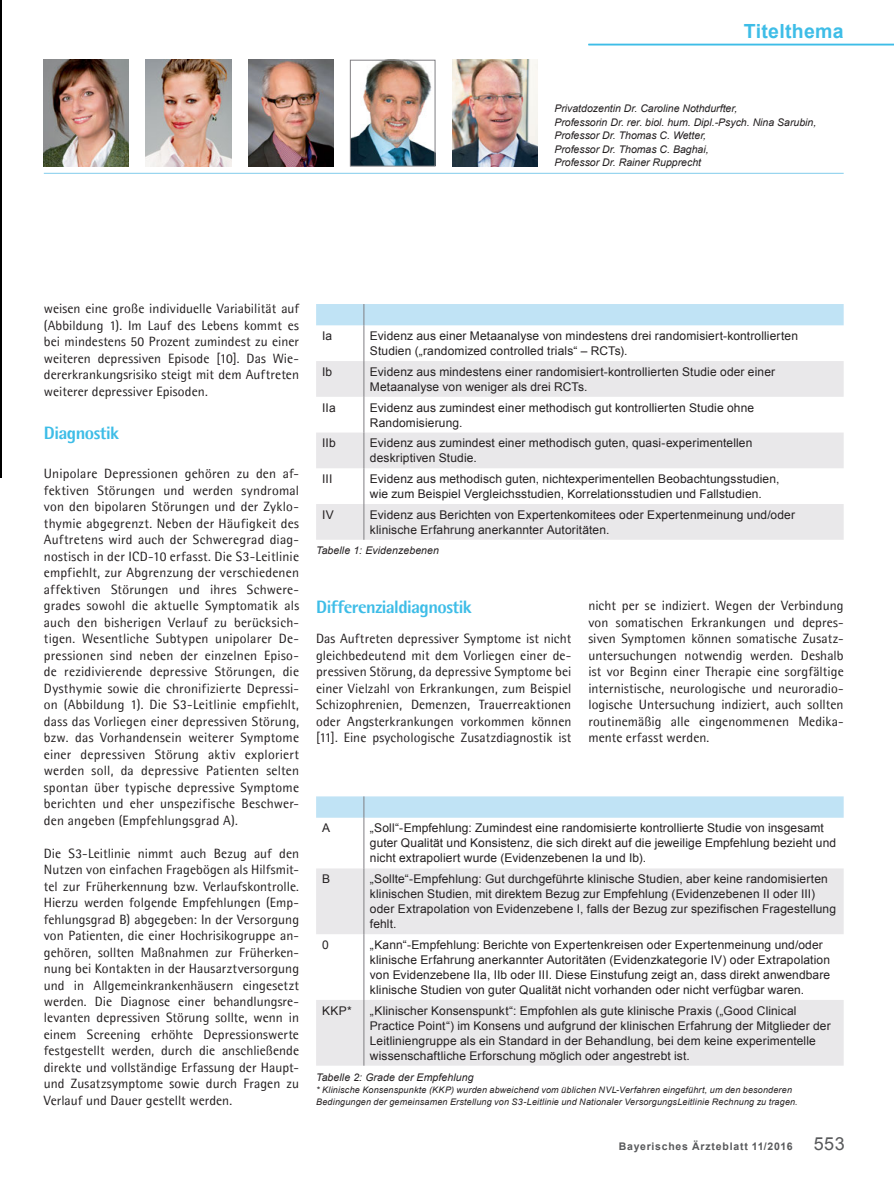
<style>
.page{position:relative;width:894px;height:1190px;background:#fff}
.page>*{position:absolute;margin:0;border:0;box-sizing:border-box;transform-origin:0 0}
.t1{font:700 19.5px "Arial";letter-spacing:.015em;color:#3ebde7}
.t2{font:800 18px "Agfa Rotis Semisans";letter-spacing:-.03em;color:#3ebde7}
.t3{font:13.5px/16.5px "Agfa Rotis Semisans";letter-spacing:.005em;color:#231f20;text-align:justify}
.t4{font:12px/15px "Arial";letter-spacing:.01em;color:#231f20}
.t5{font:italic 10.5px/13.5px "Arial";color:#231f20}
.t6{font:700 10.5px "Arial";letter-spacing:.075em;color:#58595b}
.t7{font:italic 9px/12px "Arial";letter-spacing:.02em;color:#231f20}
.s1{font-weight:400;font-size:18px}
</style>
<div class="page">
<hr style="left:588px;top:44px;width:305px;height:1px;background:#3ebde7">
<img style="left:0;top:0;width:1px;height:478px">
<hr style="left:44px;top:173px;width:799px;height:1px;background:#81ccec">
<img style="left:44px;top:60px;width:85px;height:106px">
<img style="left:146px;top:60px;width:85px;height:106px">
<img style="left:248px;top:60px;width:85px;height:106px">
<img style="left:352px;top:62px;width:81px;height:102px">
<div style="left:350px;top:60px;width:85px;height:106px;border:1px solid #807f83"></div>
<img style="left:452px;top:60px;width:85px;height:106px">
<svg style="left:316px;top:868px;width:527px;height:198px;fill:#e9e8ea"></svg>
<svg style="left:316px;top:796px;width:527px;height:22px;background:#c1e3f5"></svg>
<hr style="left:363px;top:818px;width:1px;height:50px;background:#807f83">
<hr style="left:363px;top:868px;width:1px;height:66px;background:#807f83">
<hr style="left:363px;top:934px;width:1px;height:66px;background:#807f83">
<hr style="left:363px;top:1000px;width:1px;height:66px;background:#807f83">
<svg style="left:316px;top:361px;width:527px;height:179px;fill:#e9e8ea"></svg>
<div style="left:316px;top:304px;width:527px;height:21px;background:#c0e3f5"></div>
<hr style="left:363px;top:325px;width:1px;height:36px;background:#807f83">
<hr style="left:363px;top:361px;width:1px;height:36px;background:#807f83">
<hr style="left:363px;top:397px;width:1px;height:36px;background:#807f83">
<hr style="left:363px;top:433px;width:1px;height:35px;background:#807f83">
<hr style="left:363px;top:468px;width:1px;height:36px;background:#807f83">
<hr style="left:363px;top:504px;width:1px;height:36px;background:#807f83">
<h1 class="t1" style="left:743px;top:20px;width:101px">Titelthema</h1>
<p class="t5" style="left:554px;top:102px;width:263px">Privatdozentin Dr. Caroline Nothdurfter,<br>Professorin Dr. rer. biol. hum. Dipl.-Psych. Nina Sarubin, Professor Dr. Thomas C. Wetter,<br>Professor Dr. Thomas C. Baghai,<br>Professor Dr. Rainer Rupprecht</p>
<p class="t3" style="left:44px;top:300px;width:257px">weisen eine große individuelle Variabilität auf (Abbildung 1). Im Lauf des Lebens kommt es bei mindestens 50 Prozent zumindest zu einer weiteren depressiven Episode [10]. Das Wie&shy;dererkrankungsrisiko steigt mit dem Auftreten weiterer depressiver Episoden.</p>
<h2 class="t2" style="left:44px;top:422px;width:77px">Diagnostik</h2>
<p class="t3" style="left:44px;top:465px;width:257px">Unipolare Depressionen gehören zu den af&shy;fektiven Störungen und werden syndromal von den bipolaren Störungen und der Zyklo&shy;thymie abgegrenzt. Neben der Häufigkeit des Auftretens wird auch der Schweregrad diag&shy;nostisch in der ICD-10 erfasst. Die S3-Leitlinie empfiehlt, zur Abgrenzung der verschiedenen affektiven Störungen und ihres Schwere&shy;grades sowohl die aktuelle Symptomatik als auch den bisherigen Verlauf zu berücksich&shy;tigen. Wesentliche Subtypen unipolarer De&shy;pressionen sind neben der einzelnen Episo&shy;de rezidivierende depressive Störungen, die Dysthymie sowie die chronifizierte Depressi&shy;on (Abbildung 1). Die S3-Leitlinie empfiehlt, dass das Vorliegen einer depressiven Störung, bzw. das Vorhandensein weiterer Symptome einer depressiven Störung aktiv exploriert werden soll, da depressive Patienten selten spontan über typische depressive Symptome berichten und eher unspezifische Beschwer&shy;den angeben (Empfehlungsgrad A).</p>
<p class="t3" style="left:44px;top:845px;width:257px">Die S3-Leitlinie nimmt auch Bezug auf den Nutzen von einfachen Fragebögen als Hilfsmit&shy;tel zur Früherkennung bzw. Verlaufskontrolle.<br>Hierzu werden folgende Empfehlungen (Emp&shy;fehlungsgrad B) abgegeben: In der Versorgung von Patienten, die einer Hochrisikogruppe an&shy;gehören, sollten Maßnahmen zur Früherken&shy;nung bei Kontakten in der Hausarztversorgung und in Allgemeinkrankenhäusern eingesetzt werden. Die Diagnose einer behandlungsre&shy;levanten depressiven Störung sollte, wenn in einem Screening erhöhte Depressionswerte festgestellt werden, durch die anschließende direkte und vollständige Erfassung der Haupt&shy;und Zusatzsymptome sowie durch Fragen zu Verlauf und Dauer gestellt werden.</p>
<p class="t4" style="left:322px;top:328px;width:12px">Ia</p>
<p class="t4" style="left:370px;top:328px;width:429px">Evidenz aus einer Metaanalyse von mindestens drei randomisiert-kontrollierten<br>Studien („randomized controlled trials“ – RCTs).</p>
<p class="t4" style="left:322px;top:364px;width:12px">Ib</p>
<p class="t4" style="left:370px;top:364px;width:407px">Evidenz aus mindestens einer randomisiert-kontrollierten Studie oder einer<br>Metaanalyse von weniger als drei RCTs.</p>
<p class="t4" style="left:322px;top:400px;width:15px">IIa</p>
<p class="t4" style="left:370px;top:400px;width:386px">Evidenz aus zumindest einer methodisch gut kontrollierten Studie ohne<br>Randomisierung.</p>
<p class="t4" style="left:322px;top:436px;width:15px">IIb</p>
<p class="t4" style="left:370px;top:436px;width:384px">Evidenz aus zumindest einer methodisch guten, quasi-experimentellen deskriptiven Studie.</p>
<p class="t4" style="left:322px;top:471px;width:12px">III</p>
<p class="t4" style="left:370px;top:471px;width:411px">Evidenz aus methodisch guten, nichtexperimentellen Beobachtungsstudien, wie zum Beispiel Vergleichsstudien, Korrelationsstudien und Fallstudien.</p>
<p class="t4" style="left:322px;top:507px;width:13px">IV</p>
<p class="t4" style="left:370px;top:507px;width:426px">Evidenz aus Berichten von Expertenkomitees oder Expertenmeinung und/oder klinische Erfahrung anerkannter Autoritäten.</p>
<p class="t5" style="left:316px;top:544px;width:124px">Tabelle 1: Evidenzebenen</p>
<h2 class="t2" style="left:316px;top:596px;width:157px">Differenzialdiagnostik</h2>
<p class="t3" style="left:316px;top:630px;width:257px">Das Auftreten depressiver Symptome ist nicht gleichbedeutend mit dem Vorliegen einer de&shy;pressiven Störung, da depressive Symptome bei einer Vielzahl von Erkrankungen, zum Beispiel Schizophrenien, Demenzen, Trauerreaktionen oder Angsterkrankungen vorkommen können [11]. Eine psychologische Zusatzdiagnostik ist</p>
<p class="t3" style="left:588px;top:597px;width:257px">nicht per se indiziert. Wegen der Verbindung von somatischen Erkrankungen und depres&shy;siven Symptomen können somatische Zusatz&shy;untersuchungen notwendig werden. Deshalb ist vor Beginn einer Therapie eine sorgfältige internistische, neurologische und neuroradio&shy;logische Untersuchung indiziert, auch sollten routinemäßig alle eingenommenen Medika&shy;mente erfasst werden.</p>
<p class="t4" style="left:322px;top:821px;width:10px">A</p>
<p class="t4" style="left:370px;top:821px;width:468px">„Soll“-Empfehlung: Zumindest eine randomisierte kontrollierte Studie von insgesamt guter Qualität und Konsistenz, die sich direkt auf die jeweilige Empfehlung bezieht und nicht extrapoliert wurde (Evidenzebenen Ia und Ib).</p>
<p class="t4" style="left:322px;top:872px;width:10px">B</p>
<p class="t4" style="left:370px;top:872px;width:467px">„Sollte“-Empfehlung: Gut durchgeführte klinische Studien, aber keine randomisierten klinischen Studien, mit direktem Bezug zur Empfehlung (Evidenzebenen II oder III) oder Extrapolation von Evidenzebene I, falls der Bezug zur spezifischen Fragestellung fehlt.</p>
<p class="t4" style="left:322px;top:937px;width:8px">0</p>
<p class="t4" style="left:370px;top:937px;width:462px">„Kann“-Empfehlung: Berichte von Expertenkreisen oder Expertenmeinung und/oder klinische Erfahrung anerkannter Autoritäten (Evidenzkategorie IV) oder Extrapolation von Evidenzebene IIa, IIb oder III. Diese Einstufung zeigt an, dass direkt anwendbare klinische Studien von guter Qualität nicht vorhanden oder nicht verfügbar waren.</p>
<p class="t4" style="left:322px;top:1003px;width:31px">KKP*</p>
<p class="t4" style="left:370px;top:1003px;width:462px">„Klinischer Konsenspunkt“: Empfohlen als gute klinische Praxis („Good Clinical Practice Point“) im Konsens und aufgrund der klinischen Erfahrung der Mitglieder der Leitliniengruppe als ein Standard in der Behandlung, bei dem keine experimentelle wissenschaftliche Erforschung möglich oder angestrebt ist.</p>
<p class="t5" style="left:316px;top:1070px;width:159px">Tabelle 2: Grade der Empfehlung</p>
<p class="t7" style="left:316px;top:1084px;width:483px">* Klinische Konsenspunkte (KKP) wurden abweichend vom üblichen NVL-Verfahren eingeführt, um den besonderen<br>Bedingungen der gemeinsamen Erstellung von S3-Leitlinie und Nationaler VersorgungsLeitlinie Rechnung zu tragen.</p>
<p class="t6" style="left:619px;top:1140px;width:227px">Bayerisches Ärzteblatt 11/2016 <span class="s1">553</span></p>
</div>
